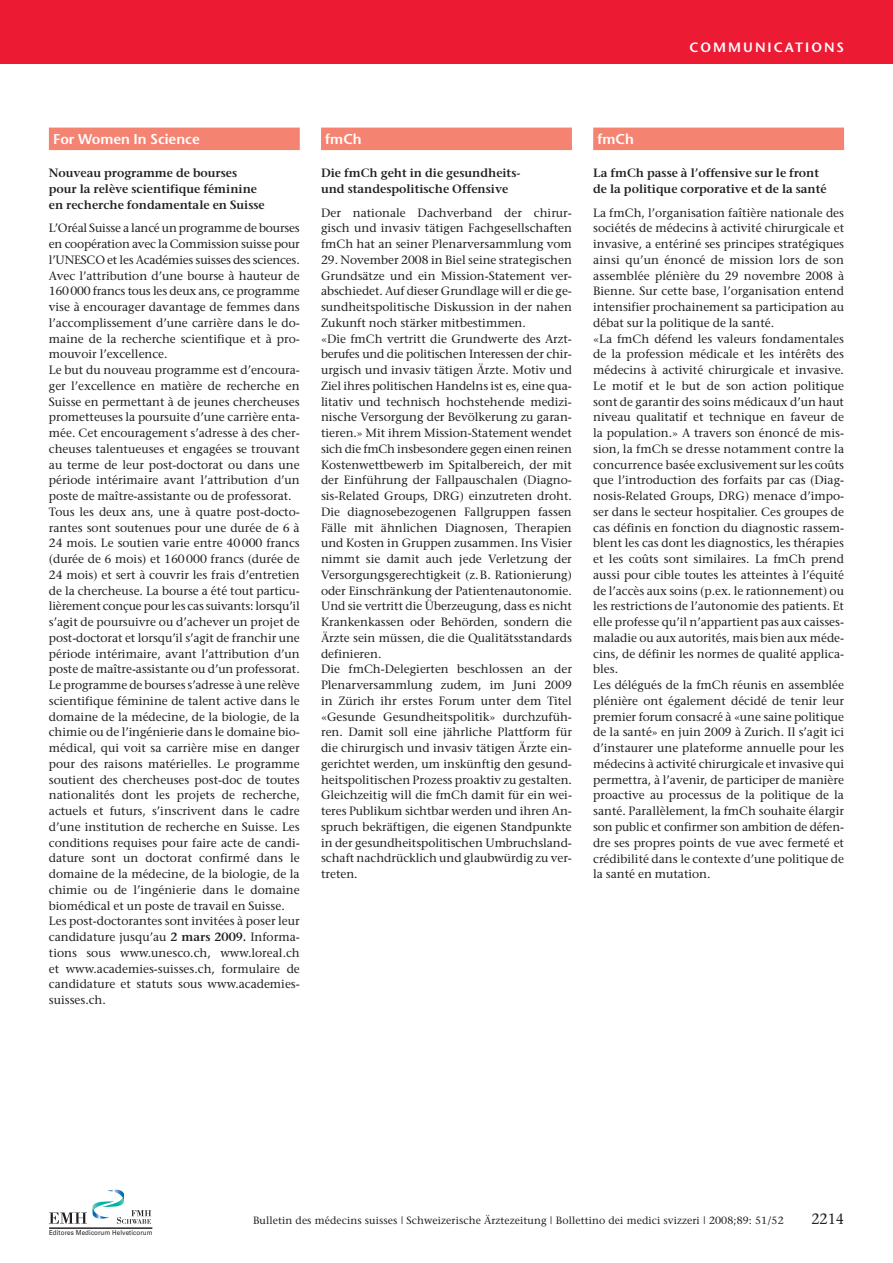
<style>
.page{position:relative;width:893px;height:1263px;background:#fff}
.page>*{position:absolute;margin:0;border:0;box-sizing:border-box;transform-origin:0 0}
.t1{font:15px "Stone Serif";color:#231f20;scale:.95 1}
.t2{font:600 14.25px "Stone Sans";color:#fff}
.t3{font:600 13.5px "Stone Sans";letter-spacing:.15em;color:#fff}
.t4{font:12px/15.8px "Stone Serif";color:#231f20}
.t5{font:600 12px/15.8px "Stone Serif";color:#231f20}
.t6{font:10.5px "Stone Serif";letter-spacing:.01em;color:#231f20}
.t7{font:6.9px "Univers";letter-spacing:.015em;color:#231f20;scale:.9 1}
.s1{font-weight:600}
</style>
<div class="page">
<div style="left:0;top:0;width:893px;height:64px;background:#ed1a34"></div>
<svg style="left:49px;top:1189px;width:102px;height:35px"></svg>
<hr style="left:49px;top:1228px;width:103px;height:1px;background:#231f20">
<div style="left:49px;top:128px;width:251px;height:22px;background:#f48471"></div>
<div style="left:321px;top:128px;width:251px;height:22px;background:#f48471"></div>
<div style="left:593px;top:128px;width:251px;height:22px;background:#f48471"></div>
<p class="t3" style="left:689px;top:42px;width:156px">COMMUNICATIONS</p>
<p class="t2" style="left:53px;top:133px;width:148px">For Women In Science</p>
<p class="t5" style="left:49px;top:167px;width:217px">Nouveau programme de bourses pour la relève scientifique féminine en recherche fondamentale en Suisse</p>
<p class="t4" style="left:49px;top:222px;width:252px">L’Oréal Suisse a lancé un programme de bourses en coopération avec la Commission suisse pour l’UNESCO et les Académies suisses des sciences.<br>Avec l’attribution d’une bourse à hauteur de 160000 francs tous les deux ans, ce programme vise à encourager davantage de femmes dans l’accomplissement d’une carrière dans le do&shy;maine de la recherche scientifique et à pro&shy;mouvoir l’excellence.<br>Le but du nouveau programme est d’encoura&shy;ger l’excellence en matière de recherche en Suisse en permettant à de jeunes chercheuses prometteuses la poursuite d’une carrière enta&shy;mée. Cet encouragement s’adresse à des cher&shy;cheuses talentueuses et engagées se trouvant au terme de leur post-doctorat ou dans une période intérimaire avant l’attribution d’un poste de maître-assistante ou de professorat.<br>Tous les deux ans, une à quatre post-docto&shy;rantes sont soutenues pour une durée de 6 à 24 mois. Le soutien varie entre 40000 francs (durée de 6 mois) et 160000 francs (durée de 24 mois) et sert à couvrir les frais d’entretien de la chercheuse. La bourse a été tout particu&shy;lièrement conçue pour les cas suivants: lorsqu’il s’agit de poursuivre ou d’achever un projet de post-doctorat et lorsqu’il s’agit de franchir une période intérimaire, avant l’attribution d’un poste de maître-assistante ou d’un professorat.<br>Le programme de bourses s’adresse à une relève scientifique féminine de talent active dans le domaine de la médecine, de la biologie, de la chimie ou de l’ingénierie dans le domaine bio&shy;médical, qui voit sa carrière mise en danger pour des raisons matérielles. Le programme soutient des chercheuses post-doc de toutes nationalités dont les projets de recherche, actuels et futurs, s’inscrivent dans le cadre d’une institution de recherche en Suisse. Les conditions requises pour faire acte de candi&shy;dature sont un doctorat confirmé dans le domaine de la médecine, de la biologie, de la chimie ou de l’ingénierie dans le domaine biomédical et un poste de travail en Suisse.<br>Les post-doctorantes sont invitées à poser leur candidature jusqu’au <span class="s1">2 mars 2009.</span> Informa&shy;tions sous www.unesco.ch, www.loreal.ch et www.academies-suisses.ch, formulaire de candidature et statuts sous www.academies&shy;suisses.ch.</p>
<p class="t2" style="left:325px;top:133px;width:38px">fmCh</p>
<p class="t5" style="left:321px;top:167px;width:201px">Die fmCh geht in die gesundheits&shy;und standespolitische Offensive</p>
<p class="t4" style="left:321px;top:206px;width:252px;text-align:justify">Der nationale Dachverband der chirur&shy;gisch und invasiv tätigen Fachgesellschaften fmCh hat an seiner Plenarversammlung vom</p>
<p class="t4" style="left:321px;top:253px;width:252px">29. November 2008 in Biel seine strategischen Grundsätze und ein Mission-Statement ver&shy;abschiedet. Auf dieser Grundlage will er die ge&shy;sundheitspolitische Diskussion in der nahen Zukunft noch stärker mitbestimmen.<br>«Die fmCh vertritt die Grundwerte des Arzt&shy;berufes und die politischen Interessen der chir - urgisch und invasiv tätigen Ärzte. Motiv und Ziel ihres politischen Handelns ist es, eine qua&shy;litativ und technisch hochstehende medizi&shy;nische Versorgung der Bevölkerung zu garan&shy;tieren.» Mit ihrem Mission-Statement wendet sich die fmCh insbesondere gegen einen reinen Kostenwettbewerb im Spitalbereich, der mit der Einführung der Fallpauschalen (Diagno&shy;sis-Related Groups, DRG) einzutreten droht.<br>Die diagnosebezogenen Fallgruppen fassen Fälle mit ähnlichen Diagnosen, Therapien und Kosten in Gruppen zusammen. Ins Visier nimmt sie damit auch jede Verletzung der Versorgungsgerechtigkeit (z.B. Rationierung) oder Einschränkung der Patientenautonomie.<br>Und sie vertritt die Überzeugung, dass es nicht Krankenkassen oder Behörden, sondern die Ärzte sein müssen, die die Qualitätsstandards definieren.<br>Die fmCh-Delegierten beschlossen an der Plenarversammlung zudem, im Juni 2009 in Zürich ihr erstes Forum unter dem Titel «Gesunde Gesundheitspolitik» durchzufüh&shy;ren. Damit soll eine jährliche Plattform für die chirurgisch und invasiv tätigen Ärzte ein&shy;gerichtet werden, um inskünftig den gesund&shy;heitspolitischen Prozess proaktiv zu gestalten.<br>Gleichzeitig will die fmCh damit für ein wei&shy;teres Publikum sichtbar werden und ihren An&shy;spruch bekräftigen, die eigenen Standpunkte in der gesundheitspolitischen Umbruchsland&shy;schaft nachdrücklich und glaubwürdig zu ver&shy;treten.</p>
<p class="t2" style="left:597px;top:133px;width:38px">fmCh</p>
<p class="t5" style="left:593px;top:167px;width:235px">La fmCh passe à l’offensive sur le front de la politique corporative et de la santé</p>
<p class="t4" style="left:593px;top:206px;width:252px">La fmCh, l’organisation faîtière nationale des sociétés de médecins à activité chirurgicale et invasive, a entériné ses principes stratégiques ainsi qu’un énoncé de mission lors de son assemblée plénière du 29 novembre 2008 à Bienne. Sur cette base, l’organisation entend intensifier prochainement sa participation au débat sur la politique de la santé.<br>«La fmCh défend les valeurs fondamentales de la profession médicale et les intérêts des médecins à activité chirurgicale et invasive.<br>Le motif et le but de son action politique sont de garantir des soins médicaux d’un haut niveau qualitatif et technique en faveur de la population.» A travers son énoncé de mis&shy;sion, la fmCh se dresse notamment contre la concurrence basée exclusivement sur les coûts que l’introduction des forfaits par cas (Diag&shy;nosis-Related Groups, DRG) menace d’impo&shy;ser dans le secteur hospitalier. Ces groupes de cas définis en fonction du diagnostic rassem&shy;blent les cas dont les diagnostics, les thérapies et les coûts sont similaires. La fmCh prend aussi pour cible toutes les atteintes à l’équité de l’accès aux soins (p.ex. le rationnement) ou les restrictions de l’autonomie des patients. Et elle professe qu’il n’appartient pas aux caisses&shy;maladie ou aux autorités, mais bien aux méde&shy;cins, de définir les normes de qualité applica&shy;bles.<br>Les délégués de la fmCh réunis en assemblée plénière ont également décidé de tenir leur premier forum consacré à «une saine politique de la santé» en juin 2009 à Zurich. Il s’agit ici d’instaurer une plateforme annuelle pour les médecins à activité chirurgicale et invasive qui permettra, à l’avenir, de participer de manière proactive au processus de la politique de la santé. Parallèlement, la fmCh souhaite élargir son public et confirmer son ambition de défen&shy;dre ses propres points de vue avec fermeté et crédibilité dans le contexte d’une politique de la santé en mutation.</p>
<p class="t7" style="left:49px;top:1229px;width:117px">Editores Medicorum Helveticorum</p>
<p class="t6" style="left:253px;top:1216px;width:532px">Bulletin des médecins suisses | Schweizerische Ärztezeitung | Bollettino dei medici svizzeri | 2008;89: 51/52</p>
<p class="t1" style="left:811px;top:1213px;width:36px">2214</p>
</div>
